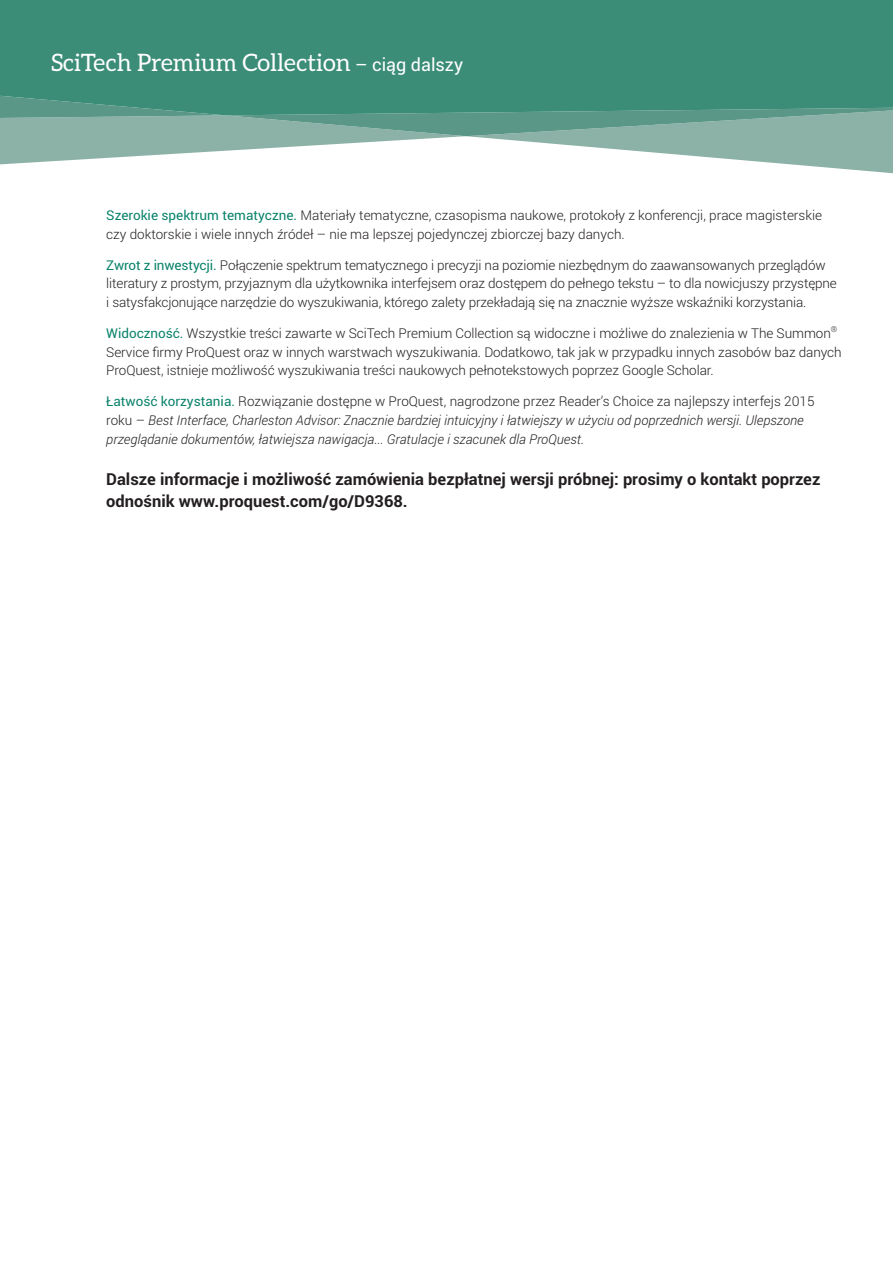
<style>
.page{position:relative;width:893px;height:1263px;background:#fff}
.page>*{position:absolute;margin:0;border:0;box-sizing:border-box;transform-origin:0 0}
.t1{font:24px "Aleo";color:#fff}
.t2{font:700 16.5px/22.5px "Roboto";color:#231f20}
.t3{font:300 13.5px/18.8px "Roboto";letter-spacing:-.005em;color:#231f20}
.t4{font:italic 300 13.5px/18.8px "Roboto";color:#231f20}
.s1{font-family:"Roboto";font-size:18px}
.s2{font-weight:400;color:#0a836b}
.s3{font-weight:400;font-style:normal;color:#0a836b}
.s4{font-style:normal}
</style>
<div class="page">
<svg style="left:0;top:115px;width:893px;height:59px"></svg>
<div style="left:0;top:0;width:893px;height:115px;background:#3c8d78"></div>
<h1 class="t1" style="left:51px;top:49px;width:414px">SciTech Premium Collection <span class="s1">– ciąg dalszy</span></h1>
<p class="t3" style="left:106px;top:206px;width:717px"><span class="s2">Szerokie spektrum tematyczne.</span> Materiały tematyczne, czasopisma naukowe, protokoły z konferencji, prace magisterskie czy doktorskie i wiele innych źródeł – nie ma lepszej pojedynczej zbiorczej bazy danych.</p>
<p class="t3" style="left:106px;top:255px;width:732px"><span class="s2">Zwrot z inwestycji.</span> Połączenie spektrum tematycznego i precyzji na poziomie niezbędnym do zaawansowanych przeglądów literatury z prostym, przyjaznym dla użytkownika interfejsem oraz dostępem do pełnego tekstu – to dla nowicjuszy przystępne i satysfakcjonujące narzędzie do wyszukiwania, którego zalety przekładają się na znacznie wyższe wskaźniki korzystania.</p>
<p class="t3" style="left:106px;top:324px;width:737px"><span class="s2">Widoczność.</span> Wszystkie treści zawarte w SciTech Premium Collection są widoczne i możliwe do znalezienia w The Summon<sup>®<br></sup>Service firmy ProQuest oraz w innych warstwach wyszukiwania. Dodatkowo, tak jak w przypadku innych zasobów baz danych<br>ProQuest, istnieje możliwość wyszukiwania treści naukowych pełnotekstowych poprzez Google Scholar.</p>
<p class="t4" style="left:106px;top:392px;width:710px"><span class="s3">Łatwość korzystania.</span> <span class="s4">Rozwiązanie dostępne w ProQuest, nagrodzone przez Reader’s Choice za najlepszy interfejs 2015 roku –</span> Best Interface, Charleston Advisor: Znacznie bardziej intuicyjny i łatwiejszy w użyciu od poprzednich wersji. Ulepszone przeglądanie dokumentów, łatwiejsza nawigacja... Gratulacje i szacunek dla ProQuest.</p>
<p class="t2" style="left:106px;top:468px;width:716px">Dalsze informacje i możliwość zamówienia bezpłatnej wersji próbnej: prosimy o kontakt poprzez odnośnik www.proquest.com/go/D9368.</p>
</div>
